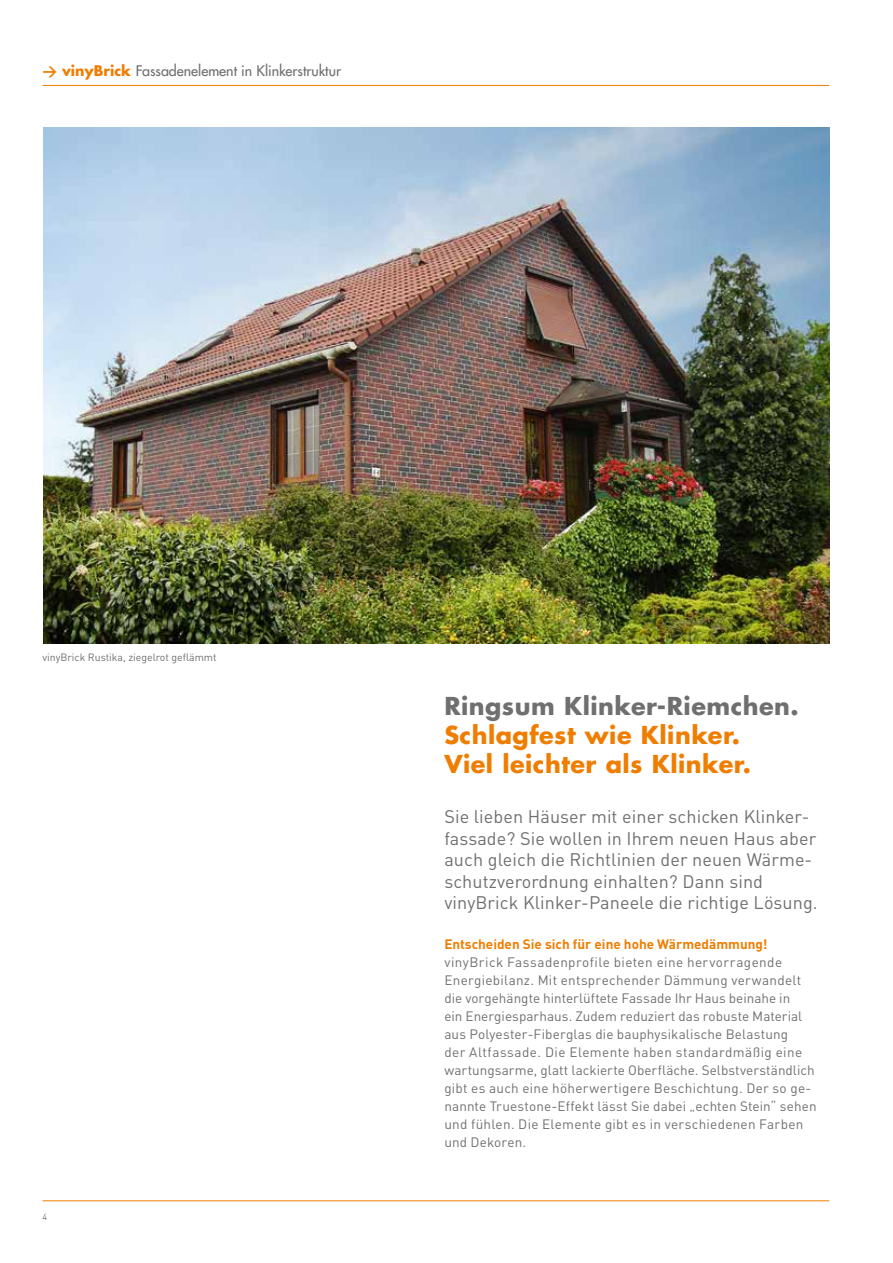
<style>
.page{position:relative;width:893px;height:1263px;background:#fff}
.page>*{position:absolute;margin:0;border:0;box-sizing:border-box;transform-origin:0 0}
.t1{font:700 24px/28.8px "Futura LT Pro";letter-spacing:.02em;color:#ef7d00}
.t2{font:700 24px "Futura LT Pro";letter-spacing:.02em;color:#706f6f}
.t3{font:18px/21.6px "DIN Pro";letter-spacing:.005em;color:#706f6f}
.t4{font:500 14.25px "Futura LT Pro";color:#706f6f}
.t5{font:13.5px/18px "DIN Pro";letter-spacing:.02em;color:#706f6f}
.t6{font:700 13.5px "DIN Pro";color:#ef7d00}
.t7{font:10.5px "DIN Pro";color:#706f6f}
.t8{font:9px "DIN Pro";color:#706f6f}
.s1{font-family:"DIN Pro";font-weight:700;color:#ef7d00}
.s2{font-weight:700;color:#ef7d00}
</style>
<div class="page">
<img style="left:43px;top:128px;width:786px;height:515px">
<hr style="left:43px;top:85px;width:786px;height:1px;background:#ef7d00">
<hr style="left:43px;top:1200px;width:786px;height:1px;background:#ef7d00">
<p class="t4" style="left:43px;top:60px;width:300px"><span class="s1">→</span> <span class="s2">vinyBrick</span> Fassadenelement in Klinkerstruktur</p>
<p class="t7" style="left:43px;top:649px;width:176px">vinyBrick Rustika, ziegelrot geflämmt</p>
<p class="t8" style="left:43px;top:1209px;width:6px">4</p>
<h1 class="t2" style="left:444px;top:688px;width:356px">Ringsum Klinker-Riemchen.</h1>
<h1 class="t1" style="left:444px;top:720px;width:308px">Schlagfest wie Klinker.<br>Viel leichter als Klinker.</h1>
<h2 class="t3" style="left:444px;top:804px;width:375px">Sie lieben Häuser mit einer schicken Klinker&shy;fassade? Sie wollen in Ihrem neuen Haus aber auch gleich die Richtlinien der neuen Wärme&shy;schutzverordnung einhalten? Dann sind vinyBrick Klinker-Paneele die richtige Lösung.</h2>
<p class="t6" style="left:444px;top:933px;width:325px">Entscheiden Sie sich für eine hohe Wärmedämmung!</p>
<p class="t5" style="left:444px;top:952px;width:374px">vinyBrick Fassadenprofile bieten eine hervorragende Energiebilanz. Mit entsprechender Dämmung verwandelt die vorgehängte hinterlüftete Fassade Ihr Haus beinahe in<br>ein Energiesparhaus. Zudem reduziert das robuste Material aus Polyester-Fiberglas die bauphysikalische Belastung<br>der Altfassade. Die Elemente haben standardmäßig eine wartungsarme, glatt lackierte Oberfläche. Selbstverständlich gibt es auch eine höherwertigere Beschichtung. Der so ge&shy;nannte Truestone-Effekt lässt Sie dabei „echten Stein“ sehen und fühlen. Die Elemente gibt es in verschiedenen Farben und Dekoren.</p>
</div>
